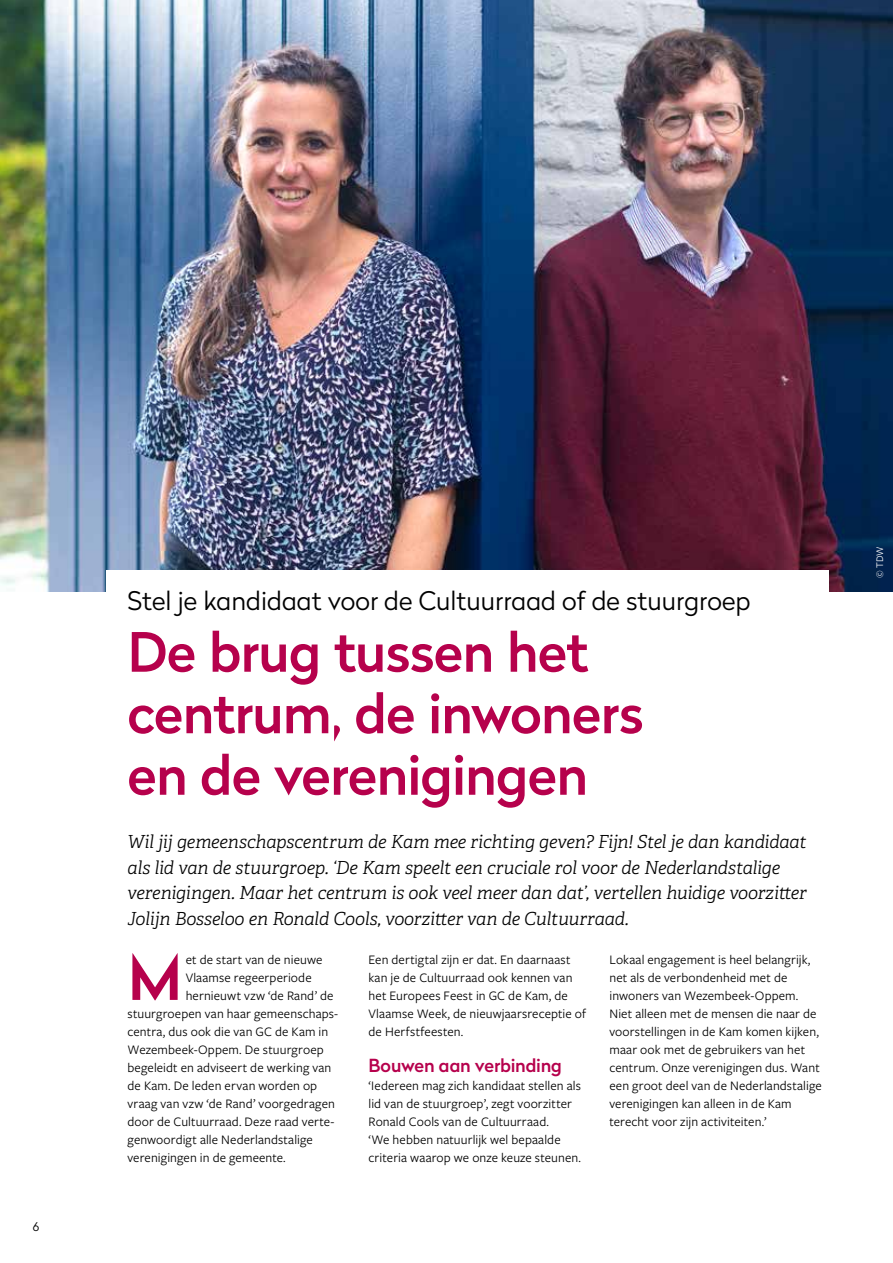
<style>
.page{position:relative;width:893px;height:1263px;background:#fff}
.page>*{position:absolute;margin:0;border:0;box-sizing:border-box;transform-origin:0 0}
.t1{font:500 62.55px "Radikal";color:#b6014c}
.t2{font:500 54px/61.5px "Radikal";letter-spacing:-.015em;color:#b6014c}
.t3{font:300 25.5px "Radikal";color:#000}
.t4{font:italic 300 18px/25.5px "Adelle";letter-spacing:-.015em;color:#000}
.t5{font:500 18px "Radikal";letter-spacing:-.01em;color:#b6014c}
.t6{font:13.5px/18px "Freight Sans Pro";letter-spacing:.01em;color:#000}
.t7{font:300 12px "Radikal";color:#000}
.t8{font:10.5px "Freight Sans Pro";color:#fff}
</style>
<div class="page">
<img style="left:0;top:0;width:893px;height:592px">
<div style="left:106px;top:570px;width:723px;height:249px;background:#fff"></div>
<p class="t7" style="left:33px;top:1218px;width:8px">6</p>
<h3 class="t3" style="left:128px;top:583px;width:624px">Stel je kandidaat voor de Cultuurraad of de stuurgroep</h3>
<h2 class="t2" style="left:128px;top:620px;width:518px">De brug tussen het centrum, de inwoners en de verenigingen</h2>
<p class="t4" style="left:128px;top:829px;width:681px">Wil jij gemeenschapscentrum de Kam mee richting geven? Fijn! Stel je dan kandidaat als lid van de stuurgroep. ‘De Kam speelt een cruciale rol voor de Nederlandstalige verenigingen. Maar het centrum is ook veel meer dan dat’, vertellen huidige voorzitter Jolijn Bosseloo en Ronald Cools, voorzitter van de Cultuurraad.</p>
<h1 class="t1" style="left:128px;top:932px;width:56px">M</h1>
<p class="t6" style="left:186px;top:950px;width:138px">et de start van de nieuwe</p>
<p class="t6" style="left:369px;top:950px;width:219px">Een dertigtal zijn er dat. En daarnaast kan je de Cultuurraad ook kennen van het Europees Feest in GC de Kam, de Vlaamse Week, de nieuwjaarsreceptie of de Herfstfeesten.</p>
<h3 class="t5" style="left:369px;top:1052px;width:195px">Bouwen aan verbinding</h3>
<p class="t6" style="left:369px;top:1076px;width:214px">‘Iedereen mag zich kandidaat stellen als lid van de stuurgroep’, zegt voorzitter Ronald Cools van de Cultuurraad.<br>‘We hebben natuurlijk wel bepaalde criteria waarop we onze keuze steunen.</p>
<p class="t6" style="left:609px;top:950px;width:214px">Lokaal engagement is heel belangrijk, net als de verbondenheid met de inwoners van Wezembeek-Oppem.<br>Niet alleen met de mensen die naar de voorstellingen in de Kam komen kijken, maar ook met de gebruikers van het centrum. Onze verenigingen dus. Want een groot deel van de Nederlandstalige verenigingen kan alleen in de Kam terecht voor zijn activiteiten.’</p>
<p class="t6" style="left:186px;top:968px;width:128px">Vlaamse regeerperiode</p>
<p class="t6" style="left:186px;top:986px;width:149px">hernieuwt vzw ‘de Rand’ de</p>
<p class="t6" style="left:128px;top:1004px;width:212px">stuurgroepen van haar gemeenschaps-</p>
<p class="t6" style="left:128px;top:1022px;width:202px">centra, dus ook die van GC de Kam in</p>
<p class="t6" style="left:128px;top:1040px;width:198px">Wezembeek-Oppem. De stuurgroep</p>
<p class="t6" style="left:128px;top:1058px;width:205px">begeleidt en adviseert de werking van</p>
<p class="t6" style="left:128px;top:1076px;width:191px">de Kam. De leden ervan worden op</p>
<p class="t6" style="left:128px;top:1094px;width:209px">vraag van vzw ‘de Rand’ voorgedragen</p>
<p class="t6" style="left:128px;top:1112px;width:208px">door de Cultuurraad. Deze raad verte-</p>
<p class="t6" style="left:128px;top:1130px;width:187px">genwoordigt alle Nederlandstalige</p>
<p class="t6" style="left:128px;top:1148px;width:160px">verenigingen in de gemeente.</p>
<p class="t8" style="left:873px;top:578px;width:33px;rotate:-90deg">© TDW</p>
</div>
